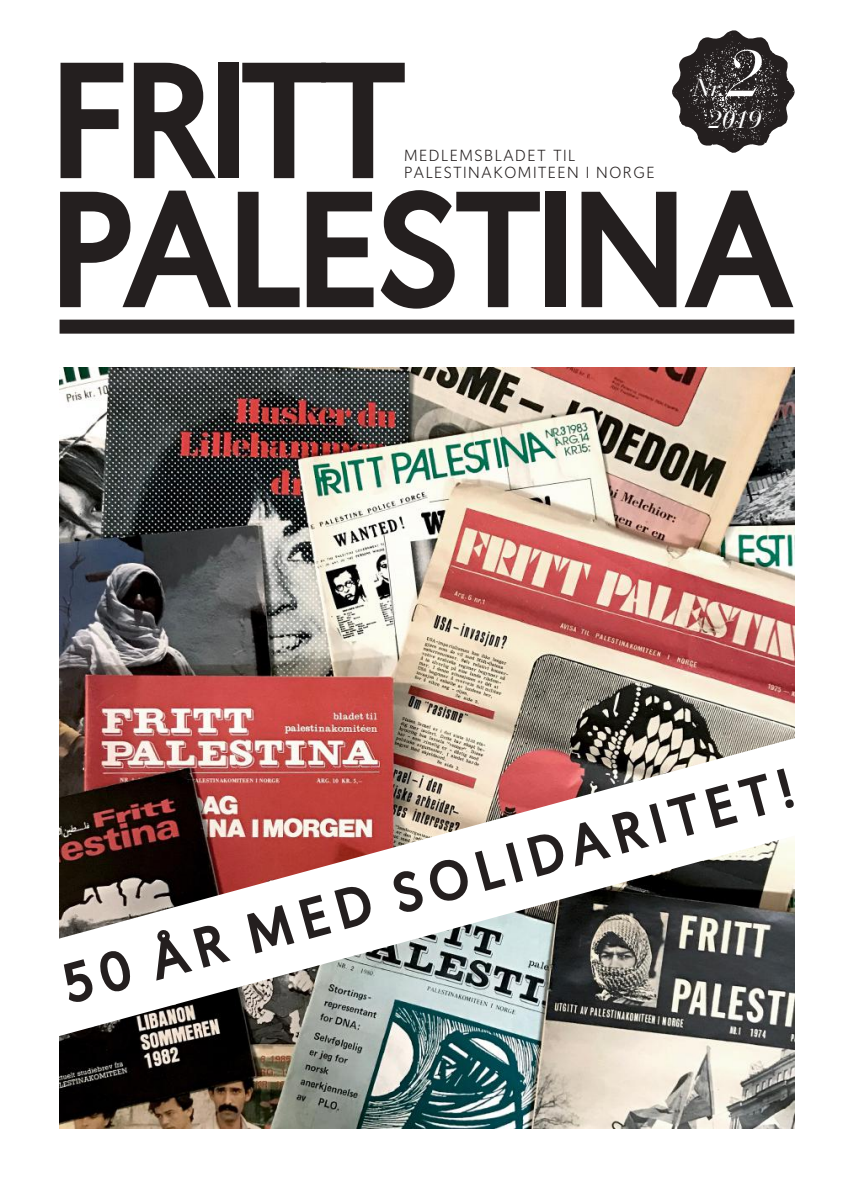
<style>
.page{position:relative;width:844px;height:1191px;background:#fff}
.page>*{position:absolute;margin:0;border:0;box-sizing:border-box;transform-origin:0 0}
.t1{font:900 162.4px "Oslo";letter-spacing:-.02em;color:#241f1f}
.t2{font:italic 65.45px "Bauer Bodoni Std";color:#fff}
.t3{font:900 56px "Oslo";color:#241f1f}
.t4{font:italic 24.5px "Bauer Bodoni Std";letter-spacing:-.02em;color:#fff}
.t5{font:300 15.75px/16.6px "Oslo";letter-spacing:.1em;color:#241f1f}
</style>
<div class="page">
<img style="left:60px;top:368px;width:734px;height:760px">
<svg style="left:672px;top:30px;width:122px;height:123px"></svg>
<div style="left:60px;top:320px;width:734px;height:14px;background:#241f1f"></div>
<img style="left:59px;top:724px;width:736px;height:328px">
<h1 class="t1" style="left:50px;top:34px;width:356px">FRITT</h1>
<p class="t5" style="left:404px;top:148px;width:252px">MEDLEMSBLADET TIL<br>PALESTINAKOMITEEN I NORGE</p>
<h2 class="t2" style="left:726px;top:34px;width:38px">2</h2>
<h3 class="t4" style="left:693px;top:73px;width:33px">Nr.</h3>
<h3 class="t4" style="left:708px;top:105px;width:55px">2019</h3>
<h1 class="t1" style="left:48px;top:163px;width:745px">PALESTINA</h1>
<h3 class="t3" style="left:55px;top:954px;width:757px;rotate:-15deg">50 ÅR MED SOLIDARITET!</h3>
</div>
